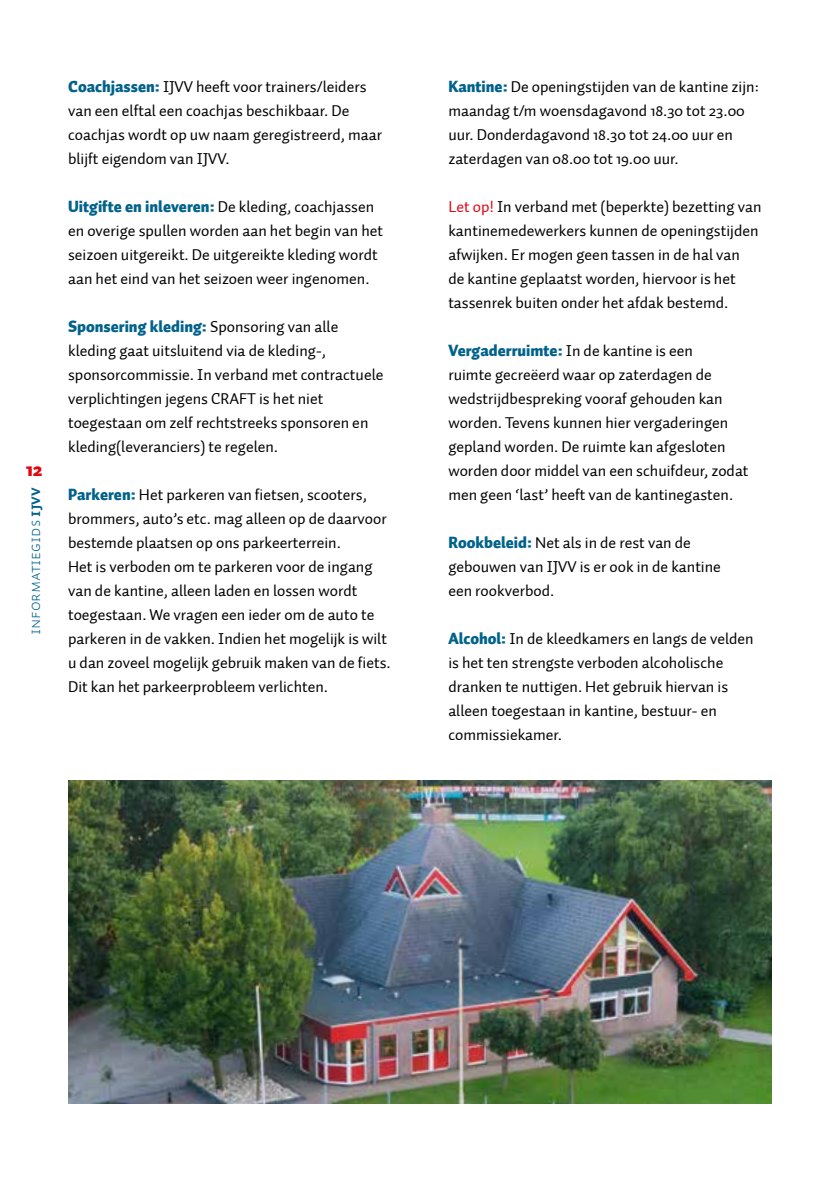
<style>
.page{position:relative;width:840px;height:1191px;background:#fff}
.page>*{position:absolute;margin:0;border:0;box-sizing:border-box;transform-origin:0 0}
.t1{font:900 20px "Auto 2";color:#e30613}
.t2{font:16px/24px "Auto 1";color:#000}
.t3{font:16px "Auto 2 Light Sm Cp";letter-spacing:-.005em;color:#00628b}
.s1{font-family:"Auto 2 Bold Sm Cp"}
.s2{font-weight:900;color:#00628b}
.s3{color:#e30613}
</style>
<div class="page">
<img style="left:68px;top:780px;width:703px;height:323px">
<p class="t1" style="left:26px;top:456px;width:18px">12</p>
<p class="t3" style="left:26px;top:635px;width:149px;rotate:-90deg">informatiegids <span class="s1">IJVV</span></p>
<p class="t2" style="left:68px;top:75px;width:315px"><span class="s2">Coachjassen:</span> IJVV heeft voor trainers/leiders van een elftal een coachjas beschikbaar. De coachjas wordt op uw naam geregistreerd, maar blijft eigendom van IJVV.</p>
<p class="t2" style="left:68px;top:195px;width:316px"><span class="s2">Uitgifte en inleveren:</span> De kleding, coachjassen en overige spullen worden aan het begin van het seizoen uitgereikt. De uitgereikte kleding wordt aan het eind van het seizoen weer ingenomen.</p>
<p class="t2" style="left:68px;top:315px;width:317px"><span class="s2">Sponsering kleding:</span> Sponsoring van alle kleding gaat uitsluitend via de kleding-, sponsorcommissie. In verband met contractuele verplichtingen jegens CRAFT is het niet toegestaan om zelf rechtstreeks sponsoren en kleding(leveranciers) te regelen.</p>
<p class="t2" style="left:68px;top:483px;width:324px"><span class="s2">Parkeren:</span> Het parkeren van fietsen, scooters, brommers, auto’s etc. mag alleen op de daarvoor bestemde plaatsen op ons parkeerterrein.<br>Het is verboden om te parkeren voor de ingang van de kantine, alleen laden en lossen wordt toegestaan. We vragen een ieder om de auto te parkeren in de vakken. Indien het mogelijk is wilt u dan zoveel mogelijk gebruik maken van de fiets.<br>Dit kan het parkeerprobleem verlichten.</p>
<p class="t2" style="left:448px;top:75px;width:312px"><span class="s2">Kantine:</span> De openingstijden van de kantine zijn: maandag t/m woensdagavond 18.30 tot 23.00 uur. Donderdagavond 18.30 tot 24.00 uur en zaterdagen van 08.00 tot 19.00 uur.</p>
<p class="t2" style="left:448px;top:195px;width:314px"><span class="s3">Let op!</span> In verband met (beperkte) bezetting van kantinemedewerkers kunnen de openingstijden afwijken. Er mogen geen tassen in de hal van<br>de kantine geplaatst worden, hiervoor is het tassenrek buiten onder het afdak bestemd.</p>
<p class="t2" style="left:448px;top:339px;width:301px"><span class="s2">Vergaderruimte:</span> In de kantine is een<br>ruimte gecreëerd waar op zaterdagen de wedstrijdbespreking vooraf gehouden kan worden. Tevens kunnen hier vergaderingen gepland worden. De ruimte kan afgesloten worden door middel van een schuifdeur, zodat men geen ‘last’ heeft van de kantinegasten.</p>
<p class="t2" style="left:448px;top:531px;width:274px"><span class="s2">Rookbeleid:</span> Net als in de rest van de gebouwen van IJVV is er ook in de kantine een rookverbod.</p>
<p class="t2" style="left:448px;top:627px;width:306px"><span class="s2">Alcohol:</span> In de kleedkamers en langs de velden is het ten strengste verboden alcoholische dranken te nuttigen. Het gebruik hiervan is alleen toegestaan in kantine, bestuur- en commissiekamer.</p>
</div>
